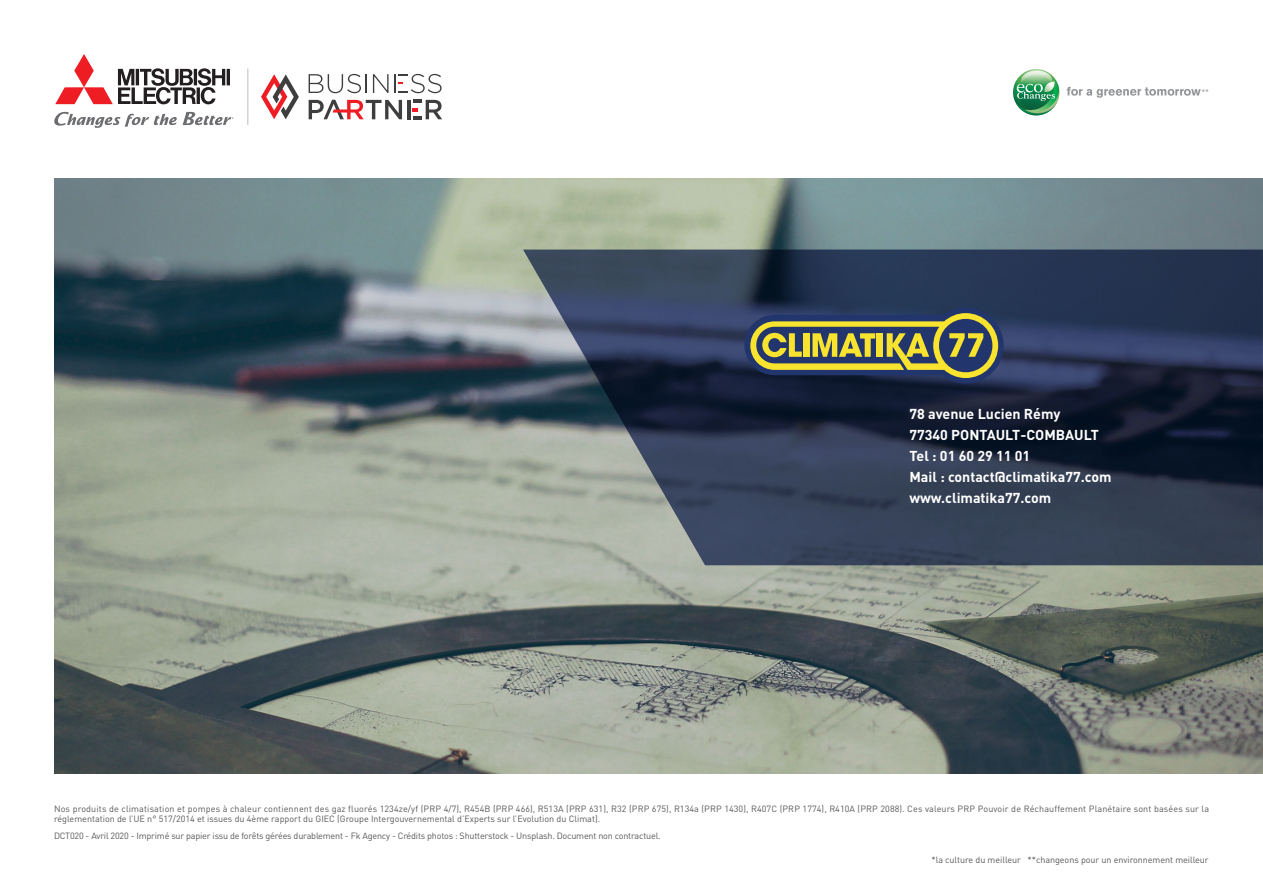
<style>
.page{position:relative;width:1263px;height:893px;background:#fff}
.page>*{position:absolute;margin:0;border:0;box-sizing:border-box;transform-origin:0 0}
.t1{font:700 14.25px/20.9px "DIN";color:#fff}
.t2{font:9px/10.5px "DIN";color:#57585a}
.t3{font:9px "DIN";letter-spacing:-.02em;color:#57585a}
.t4{font:8.25px "DIN";color:#939598}
</style>
<div class="page">
<img style="left:54px;top:179px;width:1209px;height:595px">
<svg style="left:1066px;top:87px;width:135px;height:11px"></svg>
<img style="left:1013px;top:69px;width:46px;height:47px">
<svg style="left:1017px;top:81px;width:38px;height:20px"></svg>
<svg style="left:54px;top:112px;width:123px;height:16px"></svg>
<svg style="left:55px;top:54px;width:175px;height:50px"></svg>
<svg style="left:183px;top:112px;width:50px;height:13px"></svg>
<svg style="left:309px;top:74px;width:58px;height:19px"></svg>
<svg style="left:373px;top:74px;width:15px;height:19px"></svg>
<svg style="left:394px;top:74px;width:48px;height:19px"></svg>
<svg style="left:413px;top:100px;width:29px;height:19px"></svg>
<hr style="left:407px;top:100px;width:3px;height:19px;background:#3e3e3f">
<svg style="left:261px;top:74px;width:38px;height:45px"></svg>
<svg style="left:309px;top:100px;width:93px;height:19px"></svg>
<hr style="left:247px;top:69px;width:1px;height:56px;background:#bcbdc0">
<svg style="left:523px;top:250px;width:740px;height:315px;background:#374256"></svg>
<svg style="left:744px;top:308px;width:260px;height:76px;background:#656a51"></svg>
<p class="t4" style="left:1201px;top:87px;width:9px">**</p>
<h1 class="t1" style="left:909px;top:403px;width:204px">78 avenue Lucien Rémy<br>77340 PONTAULT-COMBAULT<br>Tel : 01 60 29 11 01<br>Mail : contact@climatika77.com www.climatika77.com</h1>
<p class="t2" style="left:54px;top:803px;width:1156px">Nos produits de climatisation et pompes à chaleur contiennent des gaz fluorés 1234ze/yf (PRP 4/7), R454B (PRP 466), R513A (PRP 631), R32 (PRP 675), R134a (PRP 1430), R407C (PRP 1774), R410A (PRP 2088). Ces valeurs PRP Pouvoir de Réchauffement Planétaire sont basées sur la réglementation de l’UE n° 517/2014 et issues du 4ème rapport du GIEC (Groupe Intergouvernemental d’Experts sur l’Evolution du Climat).</p>
<p class="t3" style="left:54px;top:830px;width:608px">DCT020 - Avril 2020 - Imprimé sur papier issu de forêts gérées durablement - Fk Agency - Crédits photos : Shutterstock - Unsplash. Document non contractuel.</p>
<p class="t2" style="left:931px;top:854px;width:279px">*la culture du meilleur **changeons pour un environnement meilleur</p>
</div>
